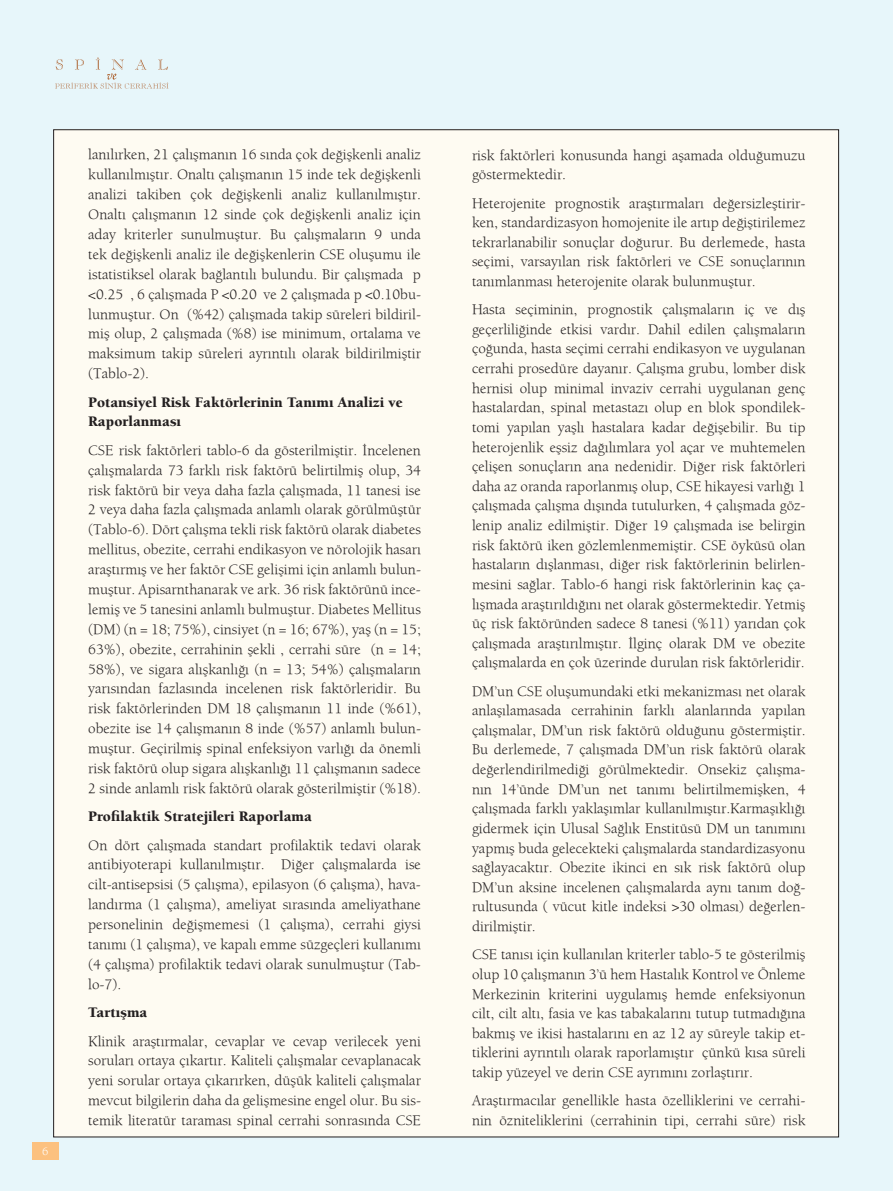
<style>
.page{position:relative;width:893px;height:1191px;background:#e7f6fa}
.page>*{position:absolute;margin:0;border:0;box-sizing:border-box;transform-origin:0 0}
.t1{font:15px/19.6px "Berkeley";color:#231f20;text-align:justify}
.t2{font:900 15px/19.8px "Berkeley";color:#231f20}
.t3{font:12px "Berkeley";color:#fff}
.s1{font-weight:900}
</style>
<div class="page">
<div style="left:54px;top:130px;width:785px;height:1007px;background:#fefbf2"></div>
<div style="left:32px;top:1141px;width:26px;height:18px;background:#fcc17f"></div>
<svg style="left:55px;top:57px;width:114px;height:32px"></svg>
<p class="t3" style="left:42px;top:1143px;width:8px">6</p>
<p class="t1" style="left:88px;top:145px;width:334px">lanılırken, 21 çalışmanın 16 sında çok değişkenli analiz kullanılmıştır. Onaltı çalışmanın 15 inde tek değişkenli analizi takiben çok değişkenli analiz kullanılmıştır.<br>Onaltı çalışmanın 12 sinde çok değişkenli analiz için aday kriterler sunulmuştur. Bu çalışmaların 9 unda tek değişkenli analiz ile değişkenlerin CSE oluşumu ile istatistiksel olarak bağlantılı bulundu. Bir çalışmada p &lt;0.25 , 6 çalışmada P &lt;0.20 ve 2 çalışmada p &lt;0.10bu&shy;lunmuştur. On (%42) çalışmada takip süreleri bildiril&shy;miş olup, 2 çalışmada (%8) ise minimum, ortalama ve maksimum takip süreleri ayrıntılı olarak bildirilmiştir (Tablo-2).</p>
<p class="t2" style="left:88px;top:392px;width:316px">Potansiyel Risk Faktörlerinin Tanımı Analizi ve<br>Raporlanması</p>
<p class="t1" style="left:88px;top:440px;width:334px">CSE risk faktörleri tablo-6 da gösterilmiştir. İncelenen çalışmalarda 73 farklı risk faktörü belirtilmiş olup, 34 risk faktörü bir veya daha fazla çalışmada, 11 tanesi ise 2 veya daha fazla çalışmada anlamlı olarak görülmüştür (Tablo-6). Dört çalışma tekli risk faktörü olarak diabetes mellitus, obezite, cerrahi endikasyon ve nörolojik hasarı araştırmış ve her faktör CSE gelişimi için anlamlı bulun&shy;muştur. Apisarnthanarak ve ark. 36 risk faktörünü ince&shy;lemiş ve 5 tanesini anlamlı bulmuştur. Diabetes Mellitus (DM) (n = 18; 75%), cinsiyet (n = 16; 67%), yaş (n = 15; 63%), obezite, cerrahinin şekli , cerrahi süre (n = 14; 58%), ve sigara alışkanlığı (n = 13; 54%) çalışmaların yarısından fazlasında incelenen risk faktörleridir. Bu risk faktörlerinden DM 18 çalışmanın 11 inde (%61), obezite ise 14 çalışmanın 8 inde (%57) anlamlı bulun&shy;muştur. Geçirilmiş spinal enfeksiyon varlığı da önemli risk faktörü olup sigara alışkanlığı 11 çalışmanın sadece 2 sinde anlamlı risk faktörü olarak gösterilmiştir (%18).</p>
<p class="t1" style="left:88px;top:802px;width:334px;line-height:28.3px"><span class="s1">Profilaktik Stratejileri Raporlama<br></span>On dört çalışmada standart profilaktik tedavi olarak</p>
<p class="t1" style="left:88px;top:854px;width:334px">antibiyoterapi kullanılmıştır. Diğer çalışmalarda ise cilt-antisepsisi (5 çalışma), epilasyon (6 çalışma), hava&shy;landırma (1 çalışma), ameliyat sırasında ameliyathane personelinin değişmemesi (1 çalışma), cerrahi giysi tanımı (1 çalışma), ve kapalı emme süzgeçleri kullanımı (4 çalışma) profilaktik tedavi olarak sunulmuştur (Tab&shy;lo-7).</p>
<p class="t1" style="left:88px;top:998px;width:334px;line-height:28.3px"><span class="s1">Tartışma<br></span>Klinik araştırmalar, cevaplar ve cevap verilecek yeni</p>
<p class="t1" style="left:88px;top:1050px;width:334px">soruları ortaya çıkartır. Kaliteli çalışmalar cevaplanacak yeni sorular ortaya çıkarırken, düşük kaliteli çalışmalar mevcut bilgilerin daha da gelişmesine engel olur. Bu sis&shy;temik literatür taraması spinal cerrahi sonrasında CSE</p>
<p class="t1" style="left:472px;top:145px;width:335px">risk faktörleri konusunda hangi aşamada olduğumuzu göstermektedir.</p>
<p class="t1" style="left:472px;top:193px;width:335px">Heterojenite prognostik araştırmaları değersizleştirir&shy;ken, standardizasyon homojenite ile artıp değiştirilemez tekrarlanabilir sonuçlar doğurur. Bu derlemede, hasta seçimi, varsayılan risk faktörleri ve CSE sonuçlarının tanımlanması heterojenite olarak bulunmuştur.</p>
<p class="t1" style="left:472px;top:299px;width:335px">Hasta seçiminin, prognostik çalışmaların iç ve dış geçerliliğinde etkisi vardır. Dahil edilen çalışmaların çoğunda, hasta seçimi cerrahi endikasyon ve uygulanan cerrahi prosedüre dayanır. Çalışma grubu, lomber disk hernisi olup minimal invaziv cerrahi uygulanan genç hastalardan, spinal metastazı olup en blok spondilek&shy;tomi yapılan yaşlı hastalara kadar değişebilir. Bu tip heterojenlik eşsiz dağılımlara yol açar ve muhtemelen çelişen sonuçların ana nedenidir. Diğer risk faktörleri daha az oranda raporlanmış olup, CSE hikayesi varlığı 1 çalışmada çalışma dışında tutulurken, 4 çalışmada göz&shy;lenip analiz edilmiştir. Diğer 19 çalışmada ise belirgin risk faktörü iken gözlemlenmemiştir. CSE öyküsü olan hastaların dışlanması, diğer risk faktörlerinin belirlen&shy;mesini sağlar. Tablo-6 hangi risk faktörlerinin kaç ça&shy;lışmada araştırıldığını net olarak göstermektedir. Yetmiş üç risk faktöründen sadece 8 tanesi (%11) yarıdan çok çalışmada araştırılmıştır. İlginç olarak DM ve obezite çalışmalarda en çok üzerinde durulan risk faktörleridir.</p>
<p class="t1" style="left:472px;top:681px;width:335px">DM’un CSE oluşumundaki etki mekanizması net olarak anlaşılamasada cerrahinin farklı alanlarında yapılan çalışmalar, DM’un risk faktörü olduğunu göstermiştir.<br>Bu derlemede, 7 çalışmada DM’un risk faktörü olarak değerlendirilmediği görülmektedir. Onsekiz çalışma&shy;nın 14’ünde DM’un net tanımı belirtilmemişken, 4 çalışmada farklı yaklaşımlar kullanılmıştır.Karmaşıklığı gidermek için Ulusal Sağlık Enstitüsü DM un tanımını yapmış buda gelecekteki çalışmalarda standardizasyonu sağlayacaktır. Obezite ikinci en sık risk faktörü olup DM’un aksine incelenen çalışmalarda aynı tanım doğ&shy;rultusunda ( vücut kitle indeksi &gt;30 olması) değerlen&shy;dirilmiştir.</p>
<p class="t1" style="left:472px;top:944px;width:335px">CSE tanısı için kullanılan kriterler tablo-5 te gösterilmiş olup 10 çalışmanın 3’ü hem Hastalık Kontrol ve Önleme Merkezinin kriterini uygulamış hemde enfeksiyonun cilt, cilt altı, fasia ve kas tabakalarını tutup tutmadığına bakmış ve ikisi hastalarını en az 12 ay süreyle takip et&shy;tiklerini ayrıntılı olarak raporlamıştır çünkü kısa süreli takip yüzeyel ve derin CSE ayrımını zorlaştırır.</p>
<p class="t1" style="left:472px;top:1090px;width:335px">Araştırmacılar genellikle hasta özelliklerini ve cerrahi&shy;nin özniteliklerini (cerrahinin tipi, cerrahi süre) risk</p>
</div>
